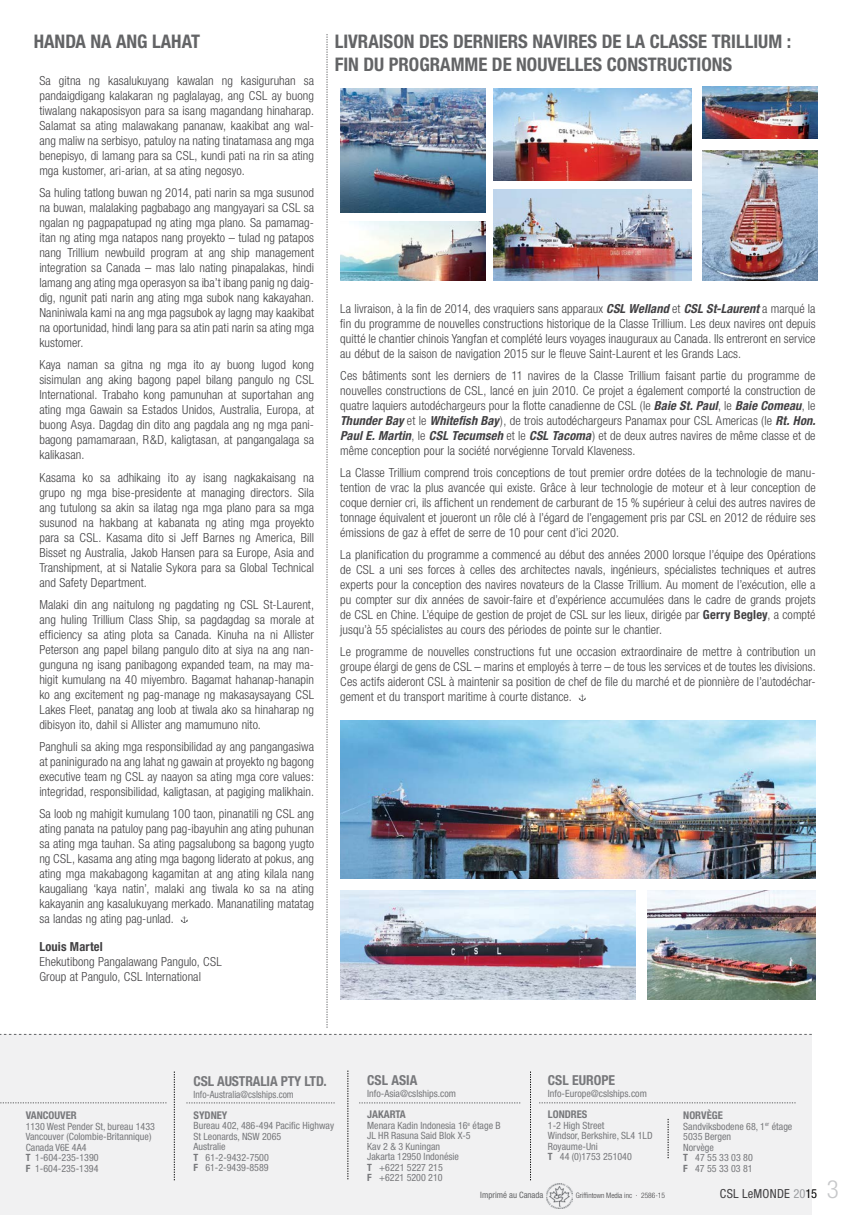
<style>
.page{position:relative;width:855px;height:1215px;background:#fff}
.page>*{position:absolute;margin:0;border:0;box-sizing:border-box;transform-origin:0 0}
.t1{font:300 condensed 25px "Helvetica Neue";color:#c7c8ca}
.t2{font:700 condensed 18.75px/22.5px "Helvetica Neue";color:#636466}
.t3{font:700 condensed 13.75px "Helvetica Neue";letter-spacing:-.01em;color:#77787b}
.t4{font:300 condensed 12.5px/15px "Helvetica Neue";letter-spacing:.005em;color:#414042;text-align:justify}
.t5{font:condensed 12.5px "Helvetica Neue";letter-spacing:.015em;color:#414042}
.t6{font:700 condensed 12.5px "Helvetica Neue";letter-spacing:.01em;color:#414042}
.t7{font:700 condensed 10.62px "Helvetica Neue";color:#77787b}
.t8{font:condensed 10px/10.5px "Helvetica Neue";color:#77787b}
.t9{font:condensed 10px "Helvetica Neue";color:#77787b;scale:.95 1}
.t10{font:condensed 8.75px "Helvetica Neue";color:#636466}
.t11{font:300 condensed 7.5px "Helvetica Neue";color:#414042}
.s1{font-weight:700;font-style:italic}
.s2{font-weight:700}
.s3{color:#9d9fa2}
.s4{color:#000}
</style>
<div class="page">
<div style="left:0;top:1034px;width:812px;height:181px;background:#f1f1f2"></div>
<img style="left:547px;top:1183px;width:25px;height:26px">
<svg style="left:0;top:1034px;width:812px;height:1px"></svg>
<svg style="left:530px;top:1072px;width:1px;height:108px"></svg>
<svg style="left:348px;top:1071px;width:1px;height:108px"></svg>
<svg style="left:174px;top:1072px;width:1px;height:108px"></svg>
<svg style="left:668px;top:1119px;width:1px;height:39px"></svg>
<svg style="left:0;top:1103px;width:166px;height:1px"></svg>
<svg style="left:539px;top:1103px;width:257px;height:1px"></svg>
<svg style="left:186px;top:1103px;width:149px;height:1px"></svg>
<svg style="left:359px;top:1103px;width:161px;height:1px"></svg>
<svg style="left:181px;top:916px;width:7px;height:7px"></svg>
<svg style="left:327px;top:34px;width:1px;height:994px"></svg>
<svg style="left:579px;top:694px;width:7px;height:7px"></svg>
<img style="left:340px;top:222px;width:145px;height:59px">
<img style="left:702px;top:151px;width:115px;height:130px">
<img style="left:340px;top:89px;width:145px;height:123px">
<img style="left:702px;top:86px;width:115px;height:52px">
<img style="left:493px;top:89px;width:198px;height:91px">
<img style="left:493px;top:189px;width:198px;height:92px">
<img style="left:340px;top:720px;width:476px;height:159px">
<img style="left:340px;top:890px;width:295px;height:109px">
<img style="left:647px;top:890px;width:169px;height:109px">
<h2 class="t2" style="left:34px;top:30px;width:168px">HANDA NA ANG LAHAT</h2>
<p class="t4" style="left:39px;top:73px;width:276px">Sa gitna ng kasalukuyang kawalan ng kasiguruhan sa pandaigdigang kalakaran ng paglalayag, ang CSL ay buong tiwalang nakaposisyon para sa isang magandang hinaharap.<br>Salamat sa ating malawakang pananaw, kaakibat ang wal&shy;ang maliw na serbisyo, patuloy na nating tinatamasa ang mga benepisyo, di lamang para sa CSL, kundi pati na rin sa ating mga kustomer, ari-arian, at sa ating negosyo.</p>
<p class="t4" style="left:39px;top:185px;width:276px">Sa huling tatlong buwan ng 2014, pati narin sa mga susunod na buwan, malalaking pagbabago ang mangyayari sa CSL sa ngalan ng pagpapatupad ng ating mga plano. Sa pamamag&shy;itan ng ating mga natapos nang proyekto – tulad ng patapos nang Trillium newbuild program at ang ship management integration sa Canada – mas lalo nating pinapalakas, hindi lamang ang ating mga operasyon sa iba’t ibang panig ng daig&shy;dig, ngunit pati narin ang ating mga subok nang kakayahan.<br>Naniniwala kami na ang mga pagsubok ay lagng may kaakibat na oportunidad, hindi lang para sa atin pati narin sa ating mga kustomer.</p>
<p class="t4" style="left:39px;top:357px;width:276px">Kaya naman sa gitna ng mga ito ay buong lugod kong sisimulan ang aking bagong papel bilang pangulo ng CSL International. Trabaho kong pamunuhan at suportahan ang ating mga Gawain sa Estados Unidos, Australia, Europa, at buong Asya. Dagdag din dito ang pagdala ang ng mga pani&shy;bagong pamamaraan, R&amp;D, kaligtasan, at pangangalaga sa kalikasan.</p>
<p class="t4" style="left:39px;top:470px;width:276px">Kasama ko sa adhikaing ito ay isang nagkakaisang na grupo ng mga bise-presidente at managing directors. Sila ang tutulong sa akin sa ilatag nga mga plano para sa mga susunod na hakbang at kabanata ng ating mga proyekto para sa CSL. Kasama dito si Jeff Barnes ng America, Bill Bisset ng Australia, Jakob Hansen para sa Europe, Asia and Transhipment, at si Natalie Sykora para sa Global Technical and Safety Department.</p>
<p class="t4" style="left:39px;top:597px;width:276px">Malaki din ang naitulong ng pagdating ng CSL St-Laurent, ang huling Trillium Class Ship, sa pagdagdag sa morale at efficiency sa ating plota sa Canada. Kinuha na ni Allister Peterson ang papel bilang pangulo dito at siya na ang nan&shy;gunguna ng isang panibagong expanded team, na may ma&shy;higit kumulang na 40 miyembro. Bagamat hahanap-hanapin ko ang excitement ng pag-manage ng makasaysayang CSL Lakes Fleet, panatag ang loob at tiwala ako sa hinaharap ng dibisyon ito, dahil si Allister ang mamumuno nito.</p>
<p class="t4" style="left:39px;top:739px;width:276px">Panghuli sa aking mga responsibilidad ay ang pangangasiwa at paninigurado na ang lahat ng gawain at proyekto ng bagong executive team ng CSL ay naayon sa ating mga core values: integridad, responsibilidad, kaligtasan, at pagiging malikhain.</p>
<p class="t4" style="left:39px;top:806px;width:276px">Sa loob ng mahigit kumulang 100 taon, pinanatili ng CSL ang ating panata na patuloy pang pag-ibayuhin ang ating puhunan sa ating mga tauhan. Sa ating pagsalubong sa bagong yugto ng CSL, kasama ang ating mga bagong liderato at pokus, ang ating mga makabagong kagamitan at ang ating kilala nang kaugaliang ‘kaya natin’, malaki ang tiwala ko sa na ating kakayanin ang kasalukuyang merkado. Mananatiling matatag sa landas ng ating pag-unlad.</p>
<p class="t6" style="left:39px;top:939px;width:65px">Louis Martel</p>
<p class="t4" style="left:39px;top:954px;width:184px">Ehekutibong Pangalawang Pangulo, CSL<br>Group at Pangulo, CSL International</p>
<h2 class="t2" style="left:335px;top:30px;width:458px">LIVRAISON DES DERNIERS NAVIRES DE LA CLASSE TRILLIUM :<br>FIN DU PROGRAMME DE NOUVELLES CONSTRUCTIONS</h2>
<p class="t4" style="left:340px;top:301px;width:477px">La livraison, à la fin de 2014, des vraquiers sans apparaux <span class="s1">CSL Welland</span> et <span class="s1">CSL St-Laurent</span> a marqué la fin du programme de nouvelles constructions historique de la Classe Trillium. Les deux navires ont depuis quitté le chantier chinois Yangfan et complété leurs voyages inauguraux au Canada. Ils entreront en service au début de la saison de navigation 2015 sur le fleuve Saint-Laurent et les Grands Lacs.</p>
<p class="t4" style="left:340px;top:368px;width:477px">Ces bâtiments sont les derniers de 11 navires de la Classe Trillium faisant partie du programme de nouvelles constructions de CSL, lancé en juin 2010. Ce projet a également comporté la construction de quatre laquiers autodéchargeurs pour la flotte canadienne de CSL (le <span class="s1">Baie St. Paul</span>, le <span class="s1">Baie Comeau</span>, le <span class="s1">Thunder Bay</span> et le <span class="s1">Whitefish Bay</span>), de trois autodéchargeurs Panamax pour CSL Americas (le <span class="s1">Rt. Hon.<br>Paul E. Martin</span>, le <span class="s1">CSL Tecumseh</span> et le <span class="s1">CSL Tacoma</span>) et de deux autres navires de même classe et de même conception pour la société norvégienne Torvald Klaveness.</p>
<p class="t4" style="left:340px;top:465px;width:477px">La Classe Trillium comprend trois conceptions de tout premier ordre dotées de la technologie de manu&shy;tention de vrac la plus avancée qui existe. Grâce à leur technologie de moteur et à leur conception de coque dernier cri, ils affichent un rendement de carburant de 15 % supérieur à celui des autres navires de tonnage équivalent et joueront un rôle clé à l’égard de l’engagement pris par CSL en 2012 de réduire ses émissions de gaz à effet de serre de 10 pour cent d’ici 2020.</p>
<p class="t4" style="left:340px;top:547px;width:477px">La planification du programme a commencé au début des années 2000 lorsque l’équipe des Opérations de CSL a uni ses forces à celles des architectes navals, ingénieurs, spécialistes techniques et autres experts pour la conception des navires novateurs de la Classe Trillium. Au moment de l’exécution, elle a pu compter sur dix années de savoir-faire et d’expérience accumulées dans le cadre de grands projets de CSL en Chine. L’équipe de gestion de projet de CSL sur les lieux, dirigée par <span class="s2">Gerry Begley</span>, a compté jusqu’à 55 spécialistes au cours des périodes de pointe sur le chantier.</p>
<p class="t4" style="left:340px;top:644px;width:477px">Le programme de nouvelles constructions fut une occasion extraordinaire de mettre à contribution un groupe élargi de gens de CSL – marins et employés à terre – de tous les services et de toutes les divisions.<br>Ces actifs aideront CSL à maintenir sa position de chef de file du marché et de pionnière de l’autodéchar&shy;gement et du transport maritime à courte distance.</p>
<p class="t7" style="left:26px;top:1109px;width:52px">VANCOUVER</p>
<p class="t8" style="left:26px;top:1121px;width:131px">1130 West Pender St, bureau 1433<br>Vancouver (Colombie-Britannique)<br>Canada V6E 4A4<br><span class="s2">T</span> 1-604-235-1390<br><span class="s2">F</span> 1-604-235-1394</p>
<p class="t3" style="left:194px;top:1072px;width:135px">CSL AUSTRALIA PTY LTD.</p>
<p class="t9" style="left:194px;top:1088px;width:107px">Info-Australia@cslships.com</p>
<p class="t7" style="left:194px;top:1109px;width:35px">SYDNEY</p>
<p class="t8" style="left:194px;top:1120px;width:142px">Bureau 402, 486-494 Pacific Highway<br>St Leonards, NSW 2065<br>Australie<br><span class="s2">T</span> 61-2-9432-7500<br><span class="s2">F</span> 61-2-9439-8589</p>
<p class="t3" style="left:367px;top:1072px;width:52px">CSL ASIA</p>
<p class="t8" style="left:367px;top:1088px;width:90px">Info-Asia@cslships.com</p>
<p class="t7" style="left:367px;top:1108px;width:40px">JAKARTA</p>
<p class="t8" style="left:367px;top:1120px;width:135px">Menara Kadin Indonesia 16<sup>e</sup> étage B<br>JL HR Rasuna Said Blok X-5<br>Kav 2 &amp; 3 Kuningan<br>Jakarta 12950 Indonésie<br><span class="s2">T</span> +6221 5227 215<br><span class="s2">F</span> +6221 5200 210</p>
<p class="t10" style="left:480px;top:1190px;width:65px">Imprimé au Canada</p>
<p class="t11" style="left:576px;top:1191px;width:91px">Griffintown Media inc · 2586-15</p>
<p class="t5" style="left:720px;top:1186px;width:99px">CSL LeMONDE <span class="s3">20</span><span class="s4">15</span></p>
<p class="t3" style="left:548px;top:1072px;width:69px">CSL EUROPE</p>
<p class="t8" style="left:548px;top:1088px;width:101px">Info-Europe@cslships.com</p>
<p class="t7" style="left:548px;top:1108px;width:41px">LONDRES</p>
<p class="t8" style="left:548px;top:1120px;width:106px">1-2 High Street<br>Windsor, Berkshire, SL4 1LD<br>Royaume-Uni<br><span class="s2">T</span> 44 (0)1753 251040</p>
<p class="t7" style="left:683px;top:1109px;width:41px">NORVÈGE</p>
<p class="t8" style="left:683px;top:1121px;width:111px">Sandviksbodene 68, 1<sup>er</sup> étage<br>5035 Bergen<br>Norvège<br><span class="s2">T</span> 47 55 33 03 80<br><span class="s2">F</span> 47 55 33 03 81</p>
<h1 class="t1" style="left:827px;top:1175px;width:14px">3</h1>
</div>
